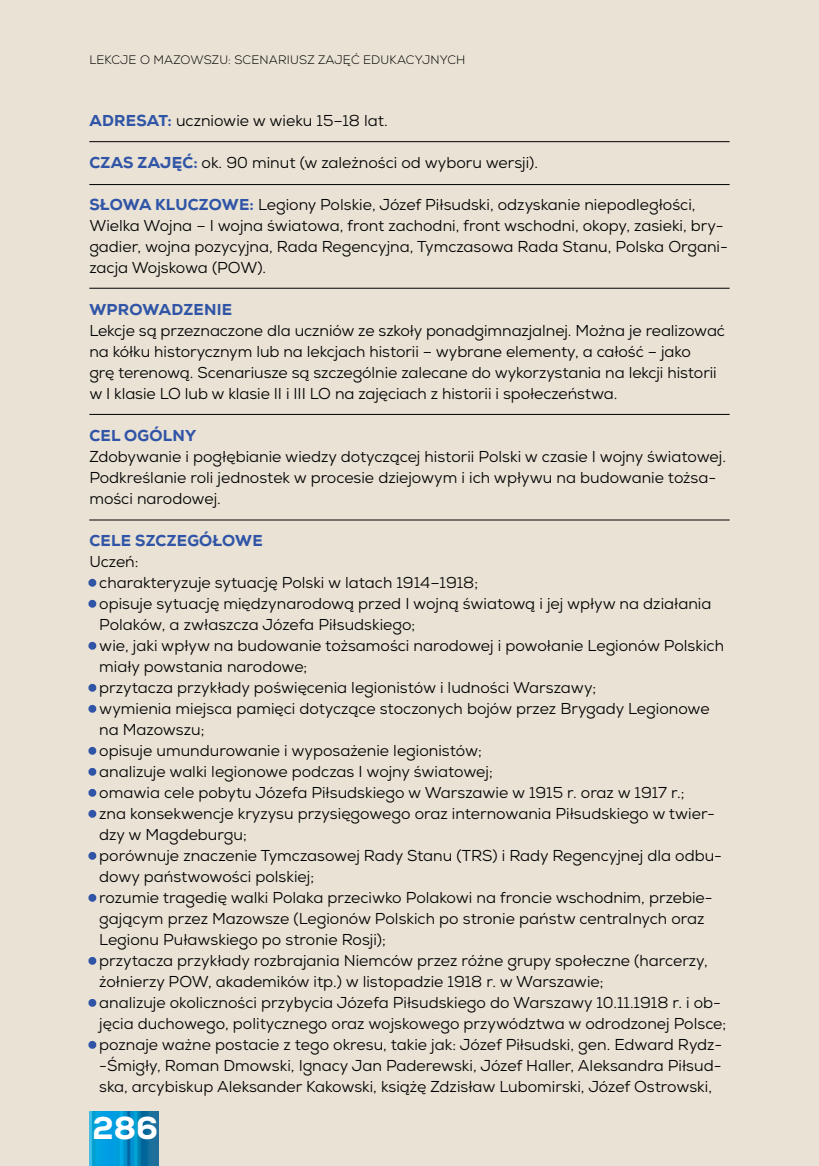
<style>
.page{position:relative;width:819px;height:1166px;background:#e9e2d5}
.page>*{position:absolute;margin:0;border:0;box-sizing:border-box;transform-origin:0 0}
.t1{font:800 31.5px "Nexa";color:#fff}
.t2{font:15.75px/21px "Nexa";color:#000}
.t3{font:800 15.75px "Nexa";letter-spacing:.015em;color:#3155a6}
.t4{font:300 12.25px "Nexa";letter-spacing:.015em;color:#000}
.s1{font-weight:800;color:#3155a6}
.s2{color:#3155a6}
</style>
<div class="page">
<div style="left:88px;top:579px;width:8px;height:8px;border:5px solid #3155a6;border-radius:50%"></div>
<div style="left:88px;top:600px;width:8px;height:8px;border:5px solid #3155a6;border-radius:50%"></div>
<div style="left:88px;top:642px;width:8px;height:8px;border:5px solid #3155a6;border-radius:50%"></div>
<div style="left:88px;top:684px;width:8px;height:8px;border:5px solid #3155a6;border-radius:50%"></div>
<div style="left:88px;top:705px;width:8px;height:8px;border:5px solid #3155a6;border-radius:50%"></div>
<div style="left:88px;top:747px;width:8px;height:8px;border:5px solid #3155a6;border-radius:50%"></div>
<div style="left:88px;top:768px;width:8px;height:8px;border:5px solid #3155a6;border-radius:50%"></div>
<div style="left:88px;top:789px;width:8px;height:8px;border:5px solid #3155a6;border-radius:50%"></div>
<div style="left:88px;top:810px;width:8px;height:8px;border:5px solid #3155a6;border-radius:50%"></div>
<div style="left:88px;top:852px;width:8px;height:8px;border:5px solid #3155a6;border-radius:50%"></div>
<div style="left:88px;top:894px;width:8px;height:8px;border:5px solid #3155a6;border-radius:50%"></div>
<div style="left:88px;top:957px;width:8px;height:8px;border:5px solid #3155a6;border-radius:50%"></div>
<div style="left:88px;top:999px;width:8px;height:8px;border:5px solid #3155a6;border-radius:50%"></div>
<div style="left:88px;top:1041px;width:8px;height:8px;border:5px solid #3155a6;border-radius:50%"></div>
<hr style="left:89px;top:141px;width:640px;height:1px;background:#000">
<hr style="left:89px;top:288px;width:640px;height:1px;background:#000">
<hr style="left:89px;top:184px;width:640px;height:1px;background:#000">
<hr style="left:89px;top:520px;width:640px;height:1px;background:#000">
<hr style="left:89px;top:414px;width:640px;height:1px;background:#000">
<img style="left:89px;top:1111px;width:70px;height:55px">
<p class="t4" style="left:89px;top:52px;width:377px">LEKCJE O MAZOWSZU: SCENARIUSZ ZAJĘĆ EDUKACYJNYCH</p>
<p class="t2" style="left:89px;top:110px;width:300px"><span class="s1">ADRESAT:</span> uczniowie w wieku 15–18 lat.</p>
<p class="t2" style="left:89px;top:152px;width:450px"><span class="s1">CZAS ZAJĘĆ:</span> ok. 90 minut (w zależności od wyboru wersji).</p>
<p class="t2" style="left:89px;top:194px;width:640px"><span class="s1">SŁOWA KLUCZOWE:</span> Legiony Polskie, Józef Piłsudski, odzyskanie niepodległości, Wielka Wojna – I wojna światowa, front zachodni, front wschodni, okopy, zasieki, bry&shy;gadier, wojna pozycyjna, Rada Regencyjna, Tymczasowa Rada Stanu, Polska Organi&shy;zacja Wojskowa (POW).</p>
<p class="t3" style="left:89px;top:300px;width:144px">WPROWADZENIE</p>
<p class="t2" style="left:89px;top:320px;width:637px">Lekcje są przeznaczone dla uczniów ze szkoły ponadgimnazjalnej. Można je realizować na kółku historycznym lub na lekcjach historii – wybrane elementy, a całość – jako<br>grę terenową. Scenariusze są szczególnie zalecane do wykorzystania na lekcji historii w I klasie LO lub w klasie II i III LO na zajęciach z historii i społeczeństwa.</p>
<p class="t3" style="left:89px;top:425px;width:108px">CEL OGÓLNY</p>
<p class="t2" style="left:89px;top:446px;width:638px">Zdobywanie i pogłębianie wiedzy dotyczącej historii Polski w czasie I wojny światowej.<br>Podkreślanie roli jednostek w procesie dziejowym i ich wpływu na budowanie tożsa&shy;mości narodowej.</p>
<p class="t3" style="left:89px;top:530px;width:175px">CELE SZCZEGÓŁOWE</p>
<p class="t2" style="left:89px;top:551px;width:51px">Uczeń:</p>
<p class="t2" style="left:89px;top:572px;width:390px"><span class="s2">•</span> charakteryzuje sytuację Polski w latach 1914–1918;</p>
<p class="t2" style="left:99px;top:593px;width:613px;text-indent:-10px"><span class="s2">•</span> opisuje sytuację międzynarodową przed I wojną światową i jej wpływ na działania<br>Polaków, a zwłaszcza Józefa Piłsudskiego;</p>
<p class="t2" style="left:99px;top:635px;width:626px;text-indent:-10px"><span class="s2">•</span> wie, jaki wpływ na budowanie tożsamości narodowej i powołanie Legionów Polskich miały powstania narodowe;</p>
<p class="t2" style="left:89px;top:677px;width:508px"><span class="s2">•</span> przytacza przykłady poświęcenia legionistów i ludności Warszawy;</p>
<p class="t2" style="left:99px;top:698px;width:612px;text-indent:-10px"><span class="s2">•</span> wymienia miejsca pamięci dotyczące stoczonych bojów przez Brygady Legionowe na Mazowszu;</p>
<p class="t2" style="left:89px;top:740px;width:394px"><span class="s2">•</span> opisuje umundurowanie i wyposażenie legionistów;</p>
<p class="t2" style="left:89px;top:761px;width:405px"><span class="s2">•</span> analizuje walki legionowe podczas I wojny światowej;</p>
<p class="t2" style="left:89px;top:782px;width:596px"><span class="s2">•</span> omawia cele pobytu Józefa Piłsudskiego w Warszawie w 1915 r. oraz w 1917 r.;</p>
<p class="t2" style="left:99px;top:803px;width:617px;text-indent:-10px"><span class="s2">•</span> zna konsekwencje kryzysu przysięgowego oraz internowania Piłsudskiego w twier&shy;dzy w Magdeburgu;</p>
<p class="t2" style="left:99px;top:845px;width:624px;text-indent:-10px"><span class="s2">•</span> porównuje znaczenie Tymczasowej Rady Stanu (TRS) i Rady Regencyjnej dla odbu&shy;dowy państwowości polskiej;</p>
<p class="t2" style="left:99px;top:887px;width:615px;text-indent:-10px"><span class="s2">•</span> rozumie tragedię walki Polaka przeciwko Polakowi na froncie wschodnim, przebie&shy;gającym przez Mazowsze (Legionów Polskich po stronie państw centralnych oraz<br>Legionu Puławskiego po stronie Rosji);</p>
<p class="t2" style="left:99px;top:950px;width:610px;text-indent:-10px"><span class="s2">•</span> przytacza przykłady rozbrajania Niemców przez różne grupy społeczne (harcerzy, żołnierzy POW, akademików itp.) w listopadzie 1918 r. w Warszawie;</p>
<p class="t2" style="left:99px;top:992px;width:628px;text-indent:-10px"><span class="s2">•</span> analizuje okoliczności przybycia Józefa Piłsudskiego do Warszawy 10.11.1918 r. i ob&shy;jęcia duchowego, politycznego oraz wojskowego przywództwa w odrodzonej Polsce;</p>
<p class="t2" style="left:89px;top:1034px;width:634px;text-align:center"><span class="s2">•</span> poznaje ważne postacie z tego okresu, takie jak: Józef Piłsudski, gen. Edward Rydz--Śmigły, Roman Dmowski, Ignacy Jan Paderewski, Józef Haller, Aleksandra Piłsud&shy;ska, arcybiskup Aleksander Kakowski, książę Zdzisław Lubomirski, Józef Ostrowski,</p>
<h1 class="t1" style="left:93px;top:1108px;width:67px">286</h1>
</div>
